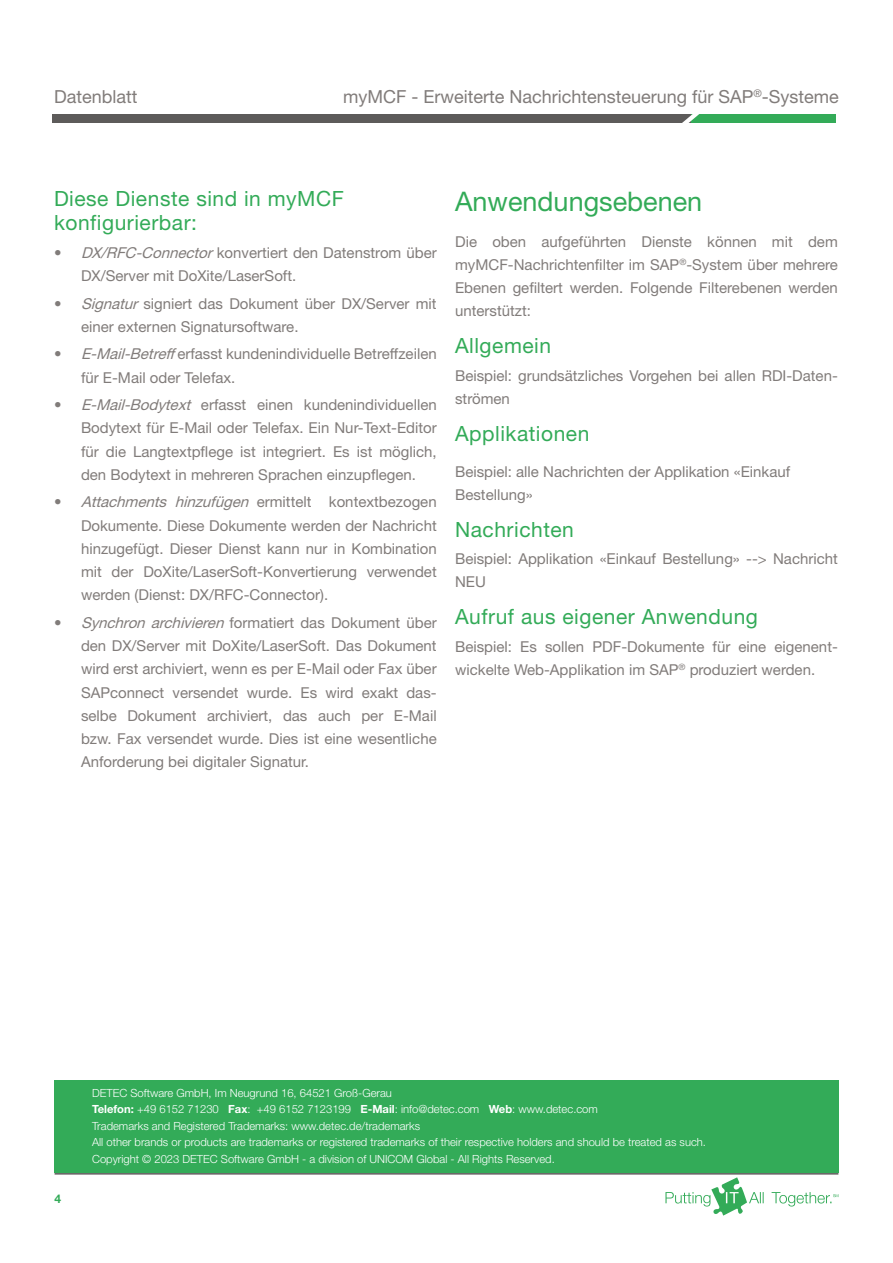
<style>
.page{position:relative;width:893px;height:1263px;background:#fff}
.page>*{position:absolute;margin:0;border:0;box-sizing:border-box;transform-origin:0 0}
.t1{font:27px "Helvetica Neue LT Pro";color:#33ab58}
.t2{font:21px/24px "Helvetica Neue LT Pro";letter-spacing:.025em;color:#33ab58}
.t3{font:18px "Helvetica Neue LT Pro";color:#817c7a}
.t4{font:15px/23.2px "Helvetica Neue LT Pro";color:#817c7a}
.t5{font:700 12px "Helvetica Neue LT Pro";color:#33ab58}
.t6{font:300 11.25px/16.5px "Helvetica Neue LT Pro";color:#fff}
.s1{font-style:italic}
.s2{font-weight:700}
</style>
<div class="page">
<div style="left:52px;top:114px;width:783px;height:9px;background:#5d5b5a"></div>
<div style="left:691px;top:115px;width:144px;height:8px;background:#33ab58"></div>
<svg style="left:682px;top:114px;width:23px;height:9px"></svg>
<hr style="left:55px;top:1173px;width:783px;height:1px;background:#5d5b5a">
<svg style="left:665px;top:1177px;width:173px;height:38px"></svg>
<div style="left:54px;top:1080px;width:785px;height:92px;background:#33ab58"></div>
<p class="t3" style="left:54px;top:86px;width:85px">Datenblatt</p>
<p class="t3" style="left:343px;top:86px;width:497px">myMCF - Erweiterte Nachrichtensteuerung für SAP<sup>®</sup>-Systeme</p>
<h2 class="t2" style="left:54px;top:186px;width:291px">Diese Dienste sind in myMCF konfigurierbar:</h2>
<p class="t4" style="left:81px;top:241px;width:357px;text-indent:-27px">• <span class="s1">DX/RFC-Connector</span>konvertiert den Datenstrom über<br>DX/Server mit DoXite/LaserSoft.</p>
<p class="t4" style="left:81px;top:291px;width:357px;text-indent:-27px">• <span class="s1">Signatur</span> signiert das Dokument über DX/Server mit einer externen Signatursoftware.</p>
<p class="t4" style="left:81px;top:342px;width:357px;text-indent:-27px">• <span class="s1">E-Mail-Betreff</span>erfasst kundenindividuelle Betreffzeilen für E-Mail oder Telefax.</p>
<p class="t4" style="left:81px;top:393px;width:357px;text-align:justify;text-indent:-27px">• <span class="s1">E-Mail-Bodytext</span> erfasst einen kundenindividuellen Bodytext für E-Mail oder Telefax. Ein Nur-Text-Editor für die Langtextpflege ist integriert. Es ist möglich, den Bodytext in mehreren Sprachen einzupflegen.</p>
<p class="t4" style="left:81px;top:490px;width:357px;text-align:justify;text-indent:-27px">• <span class="s1">Attachments hinzufügen</span> ermittelt kontextbezogen Dokumente. Diese Dokumente werden der Nachricht hinzugefügt. Dieser Dienst kann nur in Kombination mit der DoXite/LaserSoft-Konvertierung verwendet werden (Dienst: DX/RFC-Connector).</p>
<p class="t4" style="left:81px;top:611px;width:357px;text-align:justify;text-indent:-27px">• <span class="s1">Synchron archivieren</span> formatiert das Dokument über den DX/Server mit DoXite/LaserSoft. Das Dokument wird erst archiviert, wenn es per E-Mail oder Fax über SAPconnect versendet wurde. Es wird exakt das&shy;selbe Dokument archiviert, das auch per E-Mail bzw. Fax versendet wurde. Dies ist eine wesentliche Anforderung bei digitaler Signatur.</p>
<h1 class="t1" style="left:455px;top:184px;width:249px">Anwendungsebenen</h1>
<p class="t4" style="left:455px;top:229px;width:384px;text-align:justify">Die oben aufgeführten Dienste können mit dem myMCF-Nachrichtenfilter im SAP<sup>®</sup>-System über mehrere Ebenen gefiltert werden. Folgende Filterebenen werden unterstützt:</p>
<h2 class="t2" style="left:455px;top:333px;width:97px">Allgemein</h2>
<p class="t4" style="left:455px;top:363px;width:384px">Beispiel: grundsätzliches Vorgehen bei allen RDI-Daten&shy;strömen</p>
<h2 class="t2" style="left:455px;top:421px;width:136px">Applikationen</h2>
<p class="t4" style="left:455px;top:459px;width:337px">Beispiel: alle Nachrichten der Applikation «Einkauf<br>Bestellung»</p>
<h2 class="t2" style="left:455px;top:517px;width:120px">Nachrichten</h2>
<p class="t4" style="left:455px;top:547px;width:384px">Beispiel: Applikation «Einkauf Bestellung» --&gt; Nachricht<br>NEU</p>
<h2 class="t2" style="left:455px;top:604px;width:304px">Aufruf aus eigener Anwendung</h2>
<p class="t4" style="left:455px;top:634px;width:383px">Beispiel: Es sollen PDF-Dokumente für eine eigenent&shy;wickelte Web-Applikation im SAP<sup>®</sup> produziert werden.</p>
<p class="t5" style="left:55px;top:1191px;width:8px">4</p>
<p class="t6" style="left:92px;top:1084px;width:615px">DETEC Software GmbH, Im Neugrund 16, 64521 Groß-Gerau<br><span class="s2">Telefon:</span> +49 6152 71230 <span class="s2">Fax</span>: +49 6152 7123199 <span class="s2">E-Mail</span>: info@detec.com <span class="s2">Web</span>: www.detec.com<br>Trademarks and Registered Trademarks: www.detec.de/trademarks<br>All other brands or products are trademarks or registered trademarks of their respective holders and should be treated as such.<br>Copyright © 2023 DETEC Software GmbH - a division of UNICOM Global - All Rights Reserved.</p>
</div>
